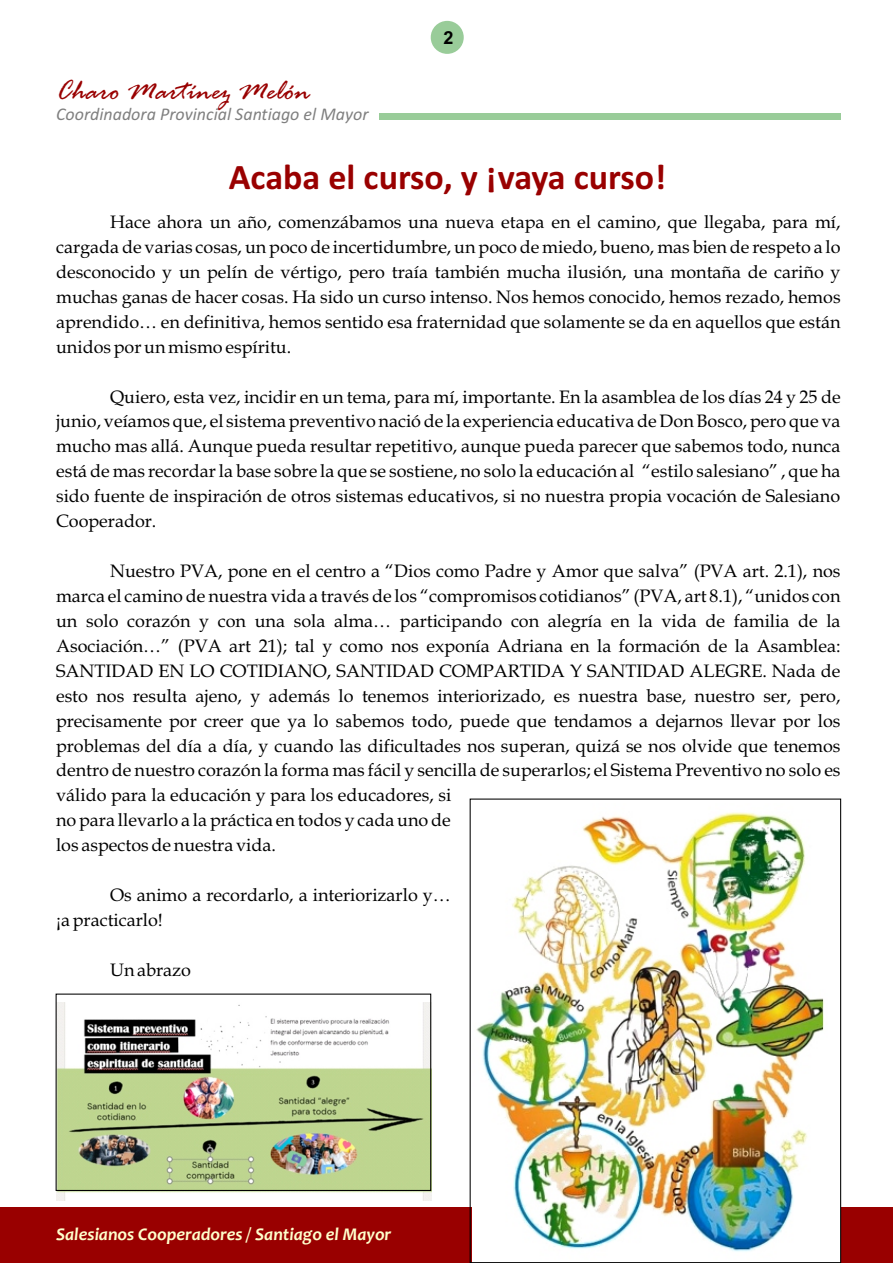
<style>
.page{position:relative;width:893px;height:1263px;background:#fff}
.page>*{position:absolute;margin:0;border:0;box-sizing:border-box;transform-origin:0 0}
.t1{font:700 36px "Calibri";color:#900}
.t2{font:italic 30px "Rage";color:#900}
.t3{font:18px/24.9px "Book Antiqua";color:#000;text-align:justify}
.t4{font:italic 700 18px "Candara";color:#ffc}
.t5{font:italic 18px "Calibri";color:#808080}
.t6{font:700 18px "Arial";color:#000}
</style>
<div class="page">
<div style="left:379px;top:113px;width:462px;height:7px;background:#9c9"></div>
<div style="left:0;top:1207px;width:893px;height:55px;background:#900"></div>
<div style="left:431px;top:21px;width:33px;height:33px;background:#9c9;border-radius:50%"></div>
<img style="left:56px;top:1003px;width:375px;height:198px">
<img style="left:472px;top:812px;width:367px;height:449px">
<div style="left:56px;top:993px;width:375px;height:198px;border:1px solid #000"></div>
<h2 class="t2" style="left:56px;top:81px;width:256px">Charo Martínez Melón</h2>
<p class="t5" style="left:56px;top:107px;width:314px">Coordinadora Provincial Santiago el Mayor</p>
<p class="t6" style="left:444px;top:31px;width:12px">2</p>
<h1 class="t1" style="left:229px;top:162px;width:439px">Acaba el curso, y ¡vaya curso!</h1>
<p class="t3" style="left:56px;top:212px;width:786px;text-indent:54px">Hace ahora un año, comenzábamos una nueva etapa en el camino, que llegaba, para mí, cargada de varias cosas, un poco de incertidumbre, un poco de miedo, bueno, mas bien de respeto a lo desconocido y un pelín de vértigo, pero traía también mucha ilusión, una montaña de cariño y muchas ganas de hacer cosas. Ha sido un curso intenso. Nos hemos conocido, hemos rezado, hemos aprendido… en definitiva, hemos sentido esa fraternidad que solamente se da en aquellos que están unidos por un mismo espíritu.</p>
<p class="t3" style="left:56px;top:386px;width:786px;text-indent:54px">Quiero, esta vez, incidir en un tema, para mí, importante. En la asamblea de los días 24 y 25 de junio, veíamos que, el sistema preventivo nació de la experiencia educativa de Don Bosco, pero que va mucho mas allá. Aunque pueda resultar repetitivo, aunque pueda parecer que sabemos todo, nunca está de mas recordar la base sobre la que se sostiene, no solo la educación al “estilo salesiano” , que ha sido fuente de inspiración de otros sistemas educativos, si no nuestra propia vocación de Salesiano Cooperador.</p>
<p class="t3" style="left:56px;top:561px;width:786px;text-align:left;text-indent:54px">Nuestro PVA, pone en el centro a “Dios como Padre y Amor que salva” (PVA art. 2.1), nos marca el camino de nuestra vida a través de los “compromisos cotidianos” (PVA, art 8.1), “unidos con un solo corazón y con una sola alma… participando con alegría en la vida de familia de la Asociación…” (PVA art 21); tal y como nos exponía Adriana en la formación de la Asamblea:<br>SANTIDAD EN LO COTIDIANO, SANTIDAD COMPARTIDA Y SANTIDAD ALEGRE. Nada de esto nos resulta ajeno, y además lo tenemos interiorizado, es nuestra base, nuestro ser, pero, precisamente por creer que ya lo sabemos todo, puede que tendamos a dejarnos llevar por los problemas del día a día, y cuando las dificultades nos superan, quizá se nos olvide que tenemos dentro de nuestro corazón la forma mas fácil y sencilla de superarlos; el Sistema Preventivo no solo es válido para la educación y para los educadores, si<br>no para llevarlo a la práctica en todos y cada uno de<br>los aspectos de nuestra vida.</p>
<p class="t3" style="left:56px;top:885px;width:396px;text-indent:54px">Os animo a recordarlo, a interiorizarlo y… ¡a practicarlo!</p>
<p class="t3" style="left:110px;top:959px;width:83px">Un abrazo</p>
<p class="t4" style="left:56px;top:1227px;width:337px">Salesianos Cooperadores / Santiago el Mayor</p>
</div>
